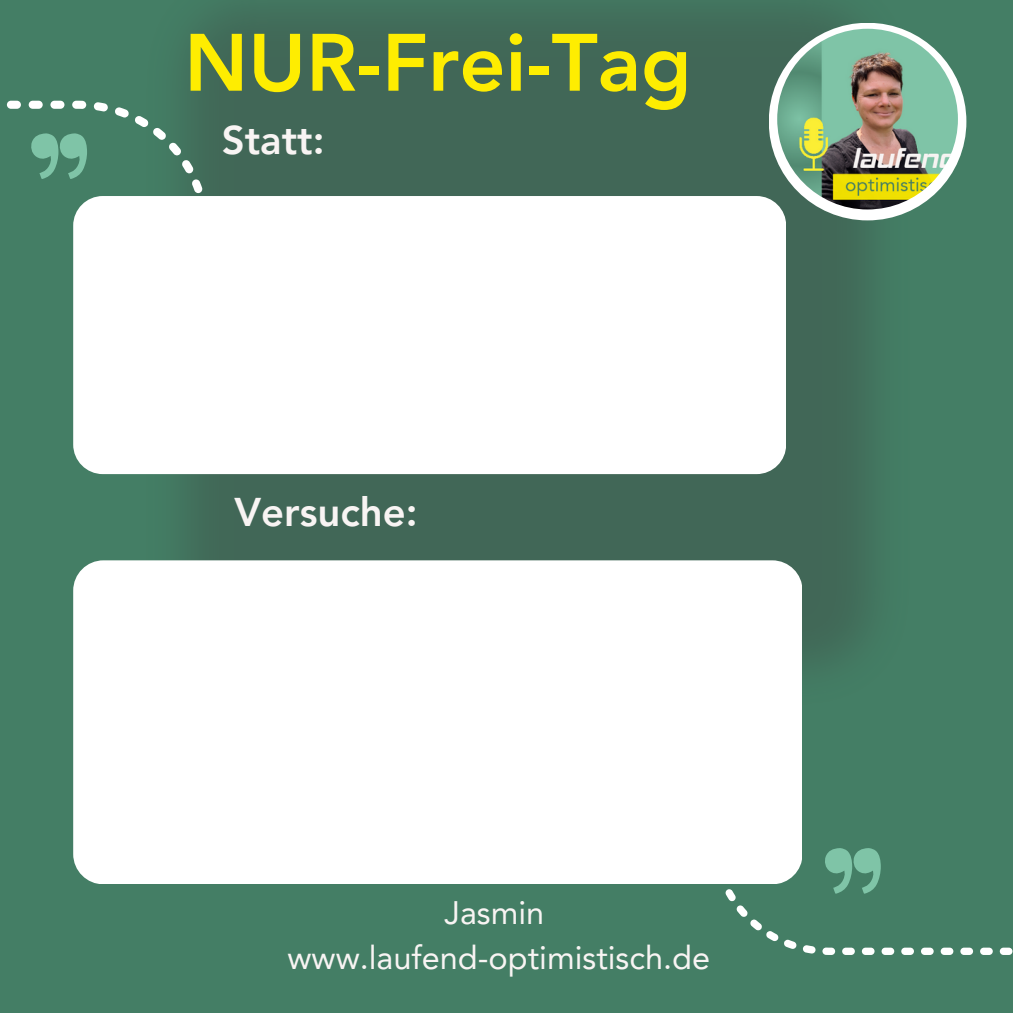
<style>
.page{position:relative;width:1013px;height:1013px;background:#fff}
.page>*{position:absolute;margin:0;border:0;box-sizing:border-box;transform-origin:0 0}
.t1{font:800 80.25px "Avenir LT Pro";color:#feed01}
.t2{font:800 40px "Avenir LT Pro";color:#f8f4f3}
.t3{font:32.5px "Avenir LT Pro";color:#f8f4f3}
</style>
<div class="page">
<div style="left:0;top:0;width:1012px;height:1012px;background:#447e65"></div>
<svg style="left:725px;top:859px;width:287px;height:96px"></svg>
<img style="left:146px;top:6px;width:763px;height:661px">
<div style="left:73px;top:196px;width:712px;height:278px;background:#fff;border-radius:30px"></div>
<div style="left:768px;top:23px;width:198px;height:197px;background:#fff;border-radius:50%"></div>
<img style="left:777px;top:29px;width:180px;height:180px;border-radius:50%">
<div style="left:73px;top:560px;width:729px;height:324px;background:#fff;border-radius:30px"></div>
<svg style="left:824px;top:848px;width:85px;height:49px"></svg>
<svg style="left:6px;top:101px;width:204px;height:156px"></svg>
<p class="t1" style="left:184px;top:30px;width:509px">NUR-Frei-Tag</p>
<p class="t2" style="left:222px;top:124px;width:104px">Statt:</p>
<p class="t2" style="left:234px;top:496px;width:184px">Versuche:</p>
<h1 class="t3" style="left:444px;top:899px;width:101px">Jasmin</h1>
<p class="t3" style="left:287px;top:944px;width:424px">www.laufend-optimistisch.de</p>
</div>
